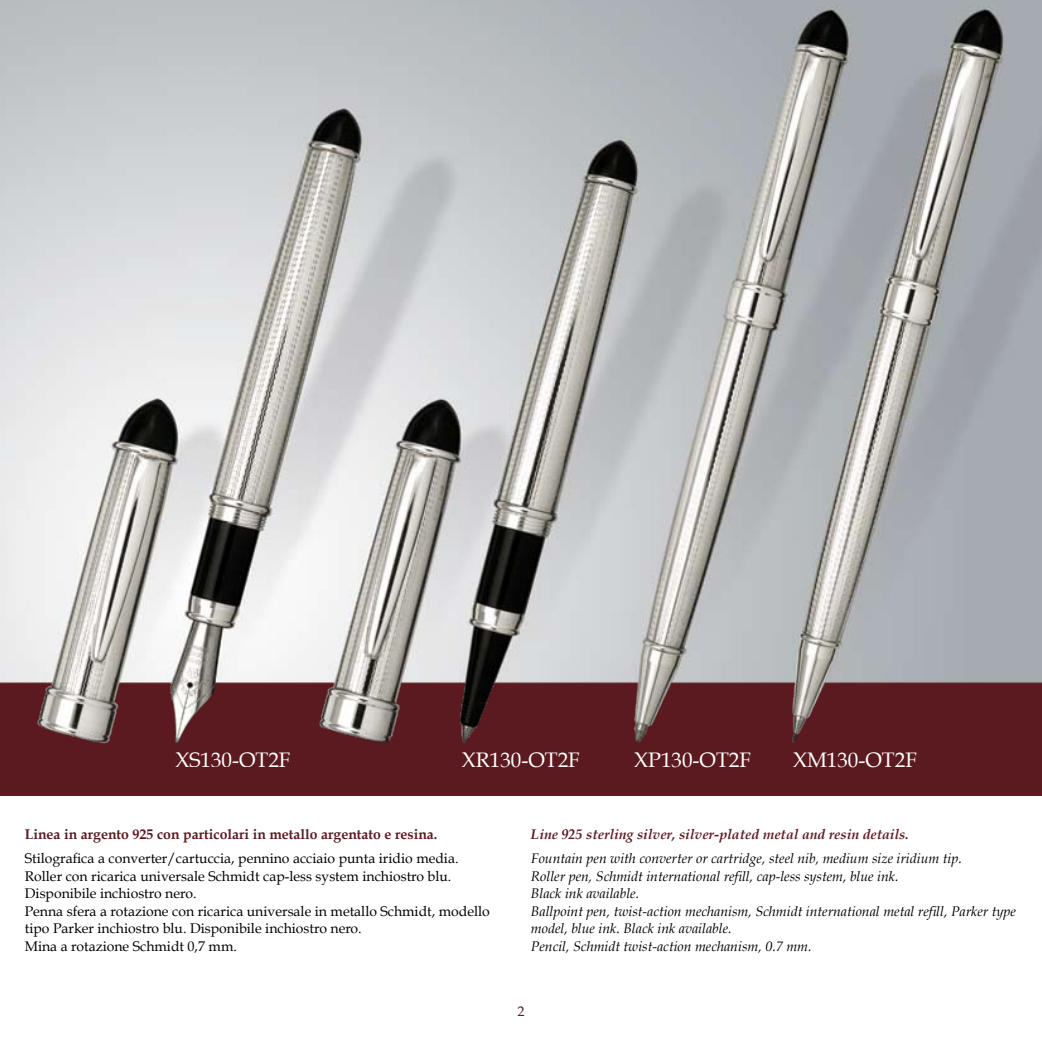
<style>
.page{position:relative;width:1042px;height:1042px;background:#fff}
.page>*{position:absolute;margin:0;border:0;box-sizing:border-box;transform-origin:0 0}
.t1{font:21px "Book Antiqua";color:#fff}
.t2{font:italic 14px/17.5px "Book Antiqua";color:#000}
.t3{font:14px/17.5px "Book Antiqua";color:#000}
.t4{font:700 14px "Book Antiqua";color:#5b1a20}
.t5{font:italic 700 14px "Book Antiqua";color:#5b1a20}
.t6{font:14px "Book Antiqua";color:#5b1a20}
</style>
<div class="page">
<div style="left:0;top:682px;width:1042px;height:114px;background:#5b1a20"></div>
<img style="left:0;top:0;width:1042px;height:744px">
<h1 class="t1" style="left:175px;top:747px;width:117px">XS130-OT2F</h1>
<h1 class="t1" style="left:462px;top:747px;width:120px">XR130-OT2F</h1>
<h1 class="t1" style="left:634px;top:747px;width:118px">XP130-OT2F</h1>
<h1 class="t1" style="left:793px;top:747px;width:125px">XM130-OT2F</h1>
<p class="t4" style="left:25px;top:826px;width:414px">Linea in argento 925 con particolari in metallo argentato e resina.</p>
<p class="t3" style="left:25px;top:850px;width:466px">Stilografica a converter/cartuccia, pennino acciaio punta iridio media.<br>Roller con ricarica universale Schmidt cap-less system inchiostro blu.<br>Disponibile inchiostro nero.<br>Penna sfera a rotazione con ricarica universale in metallo Schmidt, modello tipo Parker inchiostro blu. Disponibile inchiostro nero.<br>Mina a rotazione Schmidt 0,7 mm.</p>
<p class="t5" style="left:531px;top:826px;width:379px">Line 925 sterling silver, silver-plated metal and resin details.</p>
<p class="t2" style="left:531px;top:850px;width:486px">Fountain pen with converter or cartridge, steel nib, medium size iridium tip.<br>Roller pen, Schmidt international refill, cap-less system, blue ink.<br>Black ink available.<br>Ballpoint pen, twist-action mechanism, Schmidt international metal refill, Parker type model, blue ink. Black ink available.<br>Pencil, Schmidt twist-action mechanism, 0.7 mm.</p>
<p class="t6" style="left:517px;top:1003px;width:8px">2</p>
</div>
